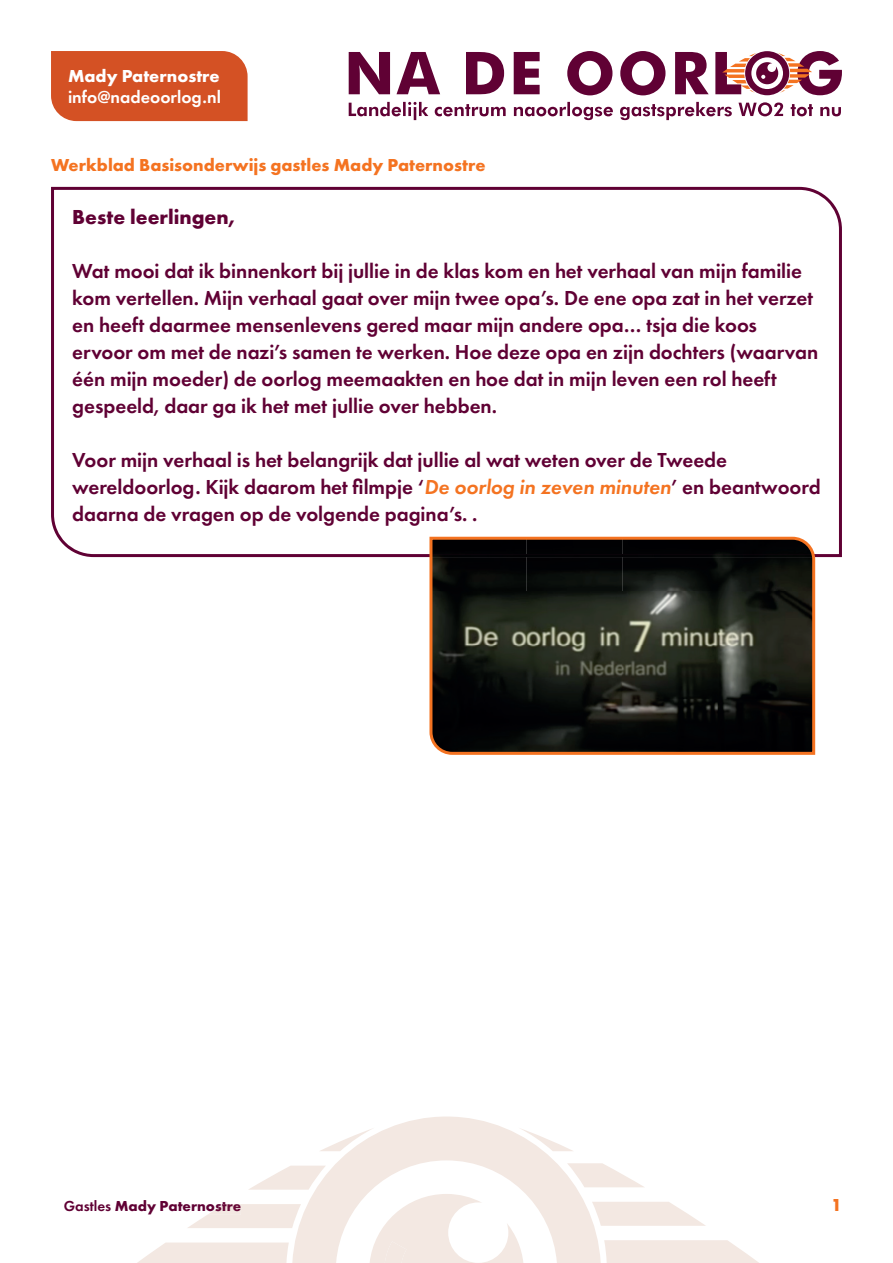
<style>
.page{position:relative;width:893px;height:1263px;background:#fff}
.page>*{position:absolute;margin:0;border:0;box-sizing:border-box;transform-origin:0 0}
.t1{font:600 21px/27px "Futura PT";color:#600134}
.t2{font:700 21px "Futura PT";color:#600134}
.t3{font:700 18px "Futura PT";color:#f47321}
.t4{font:600 18px "Futura PT";color:#fff}
.t5{font:700 18px "Futura PT";color:#fff}
.t6{font:700 15px "Futura PT";color:#600134}
.s1{font-style:italic;color:#f47321}
.s2{font-weight:600}
</style>
<div class="page">
<svg style="left:349px;top:102px;width:492px;height:18px"></svg>
<svg style="left:349px;top:51px;width:493px;height:44px"></svg>
<svg style="left:604px;top:1240px;width:155px;height:23px;background:#f4eae5"></svg>
<svg style="left:601px;top:1202px;width:105px;height:24px"></svg>
<svg style="left:601px;top:1163px;width:43px;height:24px"></svg>
<svg style="left:292px;top:1116px;width:309px;height:147px;fill:#f3e8e2"></svg>
<svg style="left:518px;top:1128px;width:56px;height:23px"></svg>
<svg style="left:370px;top:1194px;width:153px;height:69px"></svg>
<svg style="left:319px;top:1128px;width:56px;height:23px"></svg>
<svg style="left:249px;top:1165px;width:77px;height:25px"></svg>
<svg style="left:188px;top:1204px;width:113px;height:24px"></svg>
<svg style="left:137px;top:1242px;width:152px;height:21px;background:#f4eae5"></svg>
<svg style="left:51px;top:187px;width:791px;height:370px"></svg>
<div style="left:51px;top:51px;width:197px;height:70px;background:#d45124"></div>
<svg style="left:428px;top:535px;width:389px;height:220px;background:#26241c"></svg>
<p class="t5" style="left:68px;top:64px;width:153px">Mady Paternostre</p>
<p class="t4" style="left:68px;top:86px;width:154px">info@nadeoorlog.nl</p>
<p class="t3" style="left:51px;top:153px;width:436px">Werkblad Basisonderwijs gastles Mady Paternostre</p>
<p class="t2" style="left:72px;top:204px;width:164px">Beste leerlingen,</p>
<p class="t1" style="left:72px;top:257px;width:748px">Wat mooi dat ik binnenkort bij jullie in de klas kom en het verhaal van mijn familie kom vertellen. Mijn verhaal gaat over mijn twee opa’s. De ene opa zat in het verzet en heeft daarmee mensenlevens gered maar mijn andere opa… tsja die koos ervoor om met de nazi’s samen te werken. Hoe deze opa en zijn dochters (waarvan één mijn moeder) de oorlog meemaakten en hoe dat in mijn leven een rol heeft gespeeld, daar ga ik het met jullie over hebben.</p>
<p class="t1" style="left:72px;top:446px;width:750px">Voor mijn verhaal is het belangrijk dat jullie al wat weten over de Tweede wereldoorlog. Kijk daarom het filmpje ‘<span class="s1">De oorlog in zeven minuten</span>’ en beantwoord daarna de vragen op de volgende pagina’s. .</p>
<p class="t6" style="left:64px;top:1197px;width:179px"><span class="s2">Gastles</span> Mady Paternostre</p>
<p class="t3" style="left:831px;top:1193px;width:12px">1</p>
</div>
